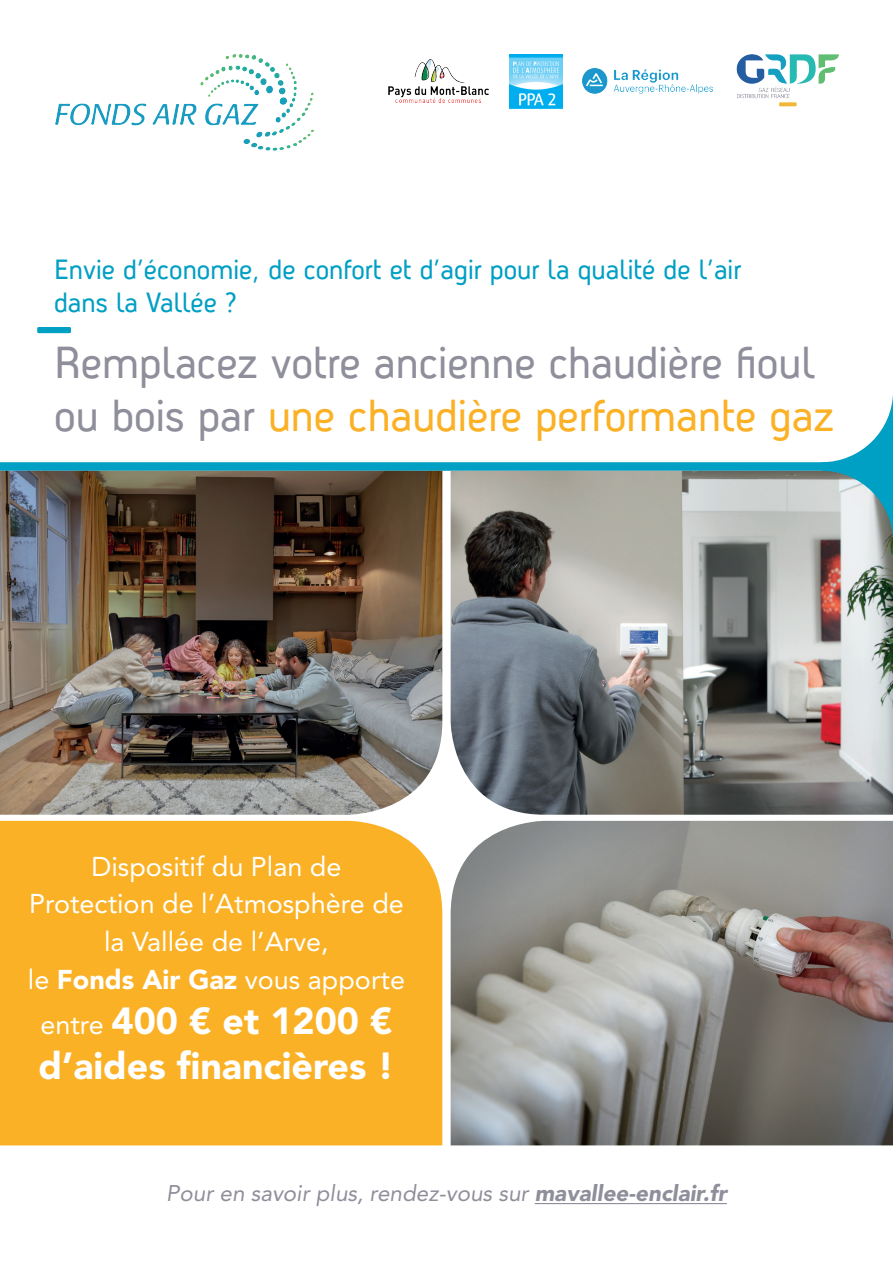
<style>
.page{position:relative;width:893px;height:1263px;background:#fff}
.page>*{position:absolute;margin:0;border:0;box-sizing:border-box;transform-origin:0 0}
.t1{font:43.5px/52.5px "Antagometrica BT";color:#8f8f9c}
.t2{font:900 37.5px/45px "Avenir LT Std";color:#fff}
.t3{font:27px/37.5px "Avenir LT Std";color:#fff;text-align:center}
.t4{font:27px/32.4px "Antagometrica BT";color:#009fc4}
.t5{font:italic 22.5px "Avenir LT Std";color:#8f8f9c}
.s1{color:#fbb125}
.s2{font-weight:900}
.s3{font-weight:400;font-size:27px}
</style>
<div class="page">
<img style="left:736px;top:54px;width:103px;height:53px">
<div style="left:0;top:462px;width:842px;height:9px;background:#009fc4"></div>
<img style="left:0;top:471px;width:442px;height:344px">
<img style="left:451px;top:471px;width:442px;height:344px">
<img style="left:451px;top:821px;width:442px;height:324px">
<div style="left:0;top:821px;width:442px;height:324px;background:#fbb125"></div>
<div style="left:37px;top:327px;width:34px;height:6px;background:#009fc4;border-radius:2px"></div>
<svg style="left:821px;top:395px;width:72px;height:152px"></svg>
<hr style="left:535px;top:1203px;width:192px;height:1px;background:#8f8f9c">
<img style="left:583px;top:68px;width:130px;height:26px">
<img style="left:55px;top:54px;width:259px;height:96px">
<img style="left:509px;top:54px;width:54px;height:54px">
<img style="left:389px;top:60px;width:100px;height:43px">
<p class="t4" style="left:54px;top:253px;width:689px">Envie d’économie, de confort et d’agir pour la qualité de l’air dans la Vallée ?</p>
<h1 class="t1" style="left:54px;top:336px;width:781px">Remplacez votre ancienne chaudière fioul ou bois par <span class="s1">une chaudière performante gaz</span></h1>
<p class="t3" style="left:28px;top:848px;width:379px">Dispositif du Plan de<br>Protection de l’Atmosphère de la Vallée de l’Arve,<br>le <span class="s2">Fonds Air Gaz</span> vous apporte</p>
<h2 class="t2" style="left:39px;top:998px;width:357px"><span class="s3">entre</span> 400 € et 1200 € d’aides financières !</h2>
<p class="t5" style="left:166px;top:1180px;width:562px">Pour en savoir plus, rendez-vous sur <span class="s2">mavallee-enclair.fr</span></p>
</div>
